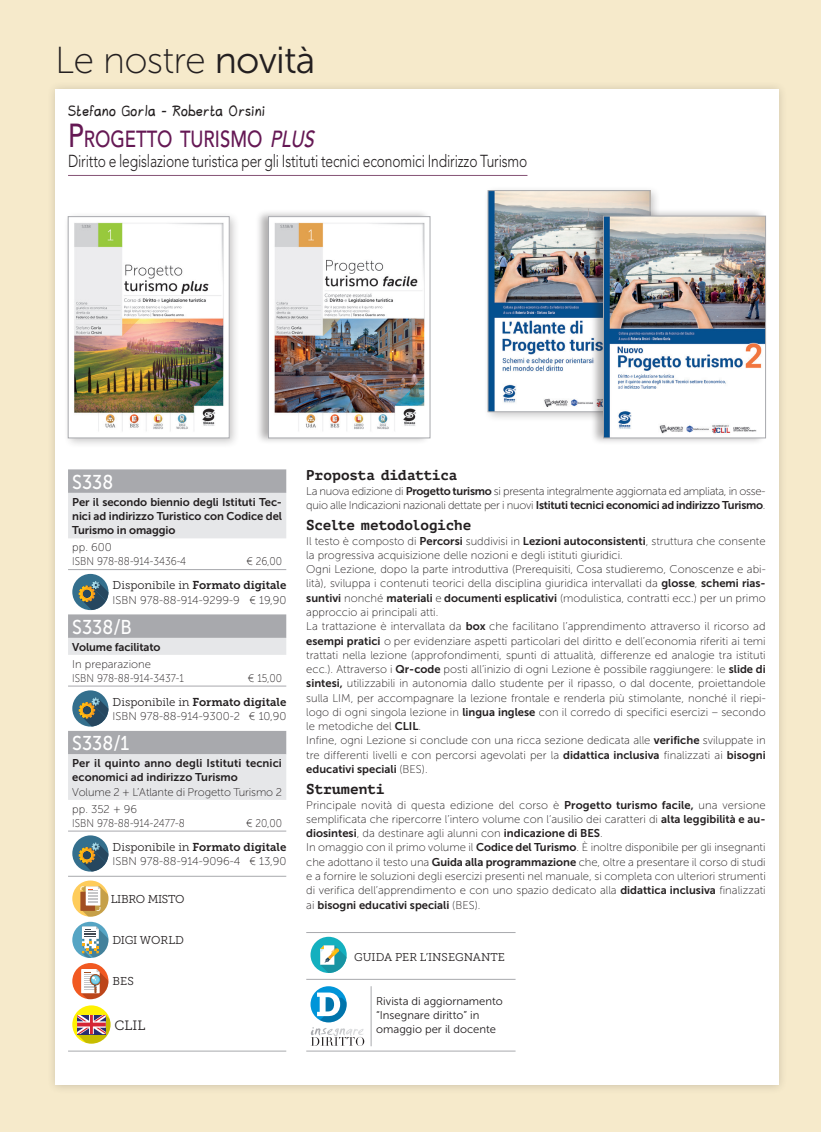
<style>
.page{position:relative;width:821px;height:1132px;background:#fff}
.page>*{position:absolute;margin:0;border:0;box-sizing:border-box;transform-origin:0 0}
.t1{font:37.5px "Museo Sans 100";letter-spacing:-.02em;color:#231f20}
.t2{font:500 23.1px "Avenir LT Std";color:#651854;scale:.8 1}
.t3{font:19.95px "Museo Sans 500";color:#fff;scale:.9 1}
.t4{font:300 17.25px "Avenir LT Std";letter-spacing:-.01em;color:#231f20;scale:.8 1}
.t5{font:700 14.25px "PT Mono";color:#231f20}
.t6{font:14.25px "Lavi";letter-spacing:.05em;color:#231f20;scale:.9 1}
.t7{font:13.5px "Museo Slab 300";color:#231f20}
.t8{font:11.4px "Museo Slab 700";color:#231f20}
.t9{font:11.4px "Museo Slab 300";letter-spacing:-.03em;color:#231f20}
.t10{font:11.4px "Museo Slab 300";color:#231f20}
.t11{font:11.25px/14.2px "Museo Sans 100";color:#231f20}
.t12{font:11.25px/14.2px "Museo Sans 700";color:#231f20;text-align:justify}
.t13{font:11.25px/14.2px "Museo Sans 100";letter-spacing:-.025em;color:#231f20}
.t14{font:11.25px/14.2px "Museo Sans 300";color:#231f20}
.t15{font:11.25px "Museo Sans 100";color:#231f20;scale:.9 1}
.t16{font:11.25px "Museo Slab 300";color:#231f20}
.s1{font-family:"Museo Sans 300"}
.s2{font-size:33px}
.s3{font-style:italic}
.s4{font-family:"Museo Slab 300"}
.s5{font-family:"Museo Sans 700"}
.s6{font-family:"Museo Sans 100"}
</style>
<div class="page">
<div style="left:0;top:0;width:820px;height:1131px;background:#f6eacb"></div>
<div style="left:46px;top:80px;width:741px;height:1013px;background:#231f20;opacity:.2"></div>
<div style="left:55px;top:89px;width:723px;height:995px;background:#fff"></div>
<hr style="left:68px;top:175px;width:459px;height:1px;background:#855376">
<div style="left:68px;top:469px;width:218px;height:23px;background:#a8a9ad"></div>
<svg style="left:68px;top:492px;width:218px;height:307px"></svg>
<hr style="left:68px;top:1050px;width:218px;height:1px;background:#a8a9ad">
<hr style="left:68px;top:875px;width:218px;height:1px;background:#a8a9ad">
<hr style="left:68px;top:569px;width:218px;height:1px;background:#a8a9ad">
<hr style="left:68px;top:685px;width:218px;height:1px;background:#a8a9ad">
<hr style="left:68px;top:830px;width:218px;height:1px;background:#a8a9ad">
<svg style="left:72px;top:573px;width:36px;height:37px"></svg>
<svg style="left:79px;top:581px;width:29px;height:29px"></svg>
<div style="left:72px;top:690px;width:36px;height:36px;background:#346f8d;border-radius:50%"></div>
<svg style="left:79px;top:697px;width:29px;height:29px"></svg>
<div style="left:72px;top:835px;width:36px;height:36px;background:#346f8d;border-radius:50%"></div>
<svg style="left:79px;top:842px;width:29px;height:29px"></svg>
<div style="left:72px;top:880px;width:36px;height:36px;background:#fecc5b;border-radius:50%"></div>
<svg style="left:80px;top:886px;width:28px;height:30px"></svg>
<div style="left:72px;top:921px;width:36px;height:36px;background:#56a5c4;border-radius:50%"></div>
<svg style="left:82px;top:926px;width:26px;height:31px"></svg>
<svg style="left:72px;top:962px;width:36px;height:36px"></svg>
<svg style="left:81px;top:968px;width:27px;height:30px"></svg>
<div style="left:72px;top:1005px;width:39px;height:38px;background:#fff101;border-radius:50%"></div>
<svg style="left:77px;top:1014px;width:34px;height:29px"></svg>
<div style="left:63px;top:211px;width:178px;height:238px;background:#231f20;opacity:.25"></div>
<img style="left:70px;top:218px;width:157px;height:218px">
<div style="left:68px;top:216px;width:161px;height:222px;border:1px solid #a8a9ad"></div>
<div style="left:483px;top:185px;width:178px;height:238px;background:#231f20;opacity:.25"></div>
<img style="left:490px;top:192px;width:158px;height:218px">
<div style="left:488px;top:190px;width:162px;height:222px;border:1px solid #a8a9ad"></div>
<div style="left:255px;top:209px;width:176px;height:235px;background:#231f20;opacity:.35"></div>
<img style="left:270px;top:218px;width:158px;height:218px">
<div style="left:268px;top:216px;width:162px;height:222px;border:1px solid #a8a9ad"></div>
<div style="left:590px;top:208px;width:176px;height:236px;background:#231f20;opacity:.35"></div>
<img style="left:605px;top:218px;width:158px;height:218px">
<div style="left:603px;top:216px;width:162px;height:222px;border:1px solid #a8a9ad"></div>
<hr style="left:306px;top:978px;width:209px;height:1px;background:#a8a9ad">
<hr style="left:306px;top:1050px;width:209px;height:1px;background:#a8a9ad">
<hr style="left:306px;top:931px;width:209px;height:1px;background:#a8a9ad">
<div style="left:310px;top:936px;width:37px;height:36px;background:#14b0bf;border-radius:50%"></div>
<svg style="left:320px;top:944px;width:26px;height:28px"></svg>
<svg style="left:310px;top:985px;width:37px;height:37px"></svg>
<svg style="left:311px;top:992px;width:53px;height:53px"></svg>
<hr style="left:371px;top:985px;width:1px;height:60px;background:#a8a9ad">
<h1 class="t1" style="left:55px;top:40px;width:262px">Le nostre <span class="s1">novità</span></h1>
<p class="t6" style="left:68px;top:100px;width:220px">Stefano Gorla - Roberta Orsini</p>
<h2 class="t2" style="left:68px;top:126px;width:315px"><span class="s2">P</span>ROGETTO TURISMO <span class="s3">plus</span></h2>
<h3 class="t4" style="left:68px;top:150px;width:576px">Diritto e legislazione turistica per gli Istituti tecnici economici Indirizzo Turismo</h3>
<h3 class="t3" style="left:72px;top:470px;width:47px">S338</h3>
<p class="t12" style="left:72px;top:494px;width:211px">Per il secondo biennio degli Istituti Tec&shy;nici ad indirizzo Turistico con Codice del Turismo in omaggio</p>
<p class="t11" style="left:72px;top:540px;width:115px">pp. 600<br>ISBN 978-88-914-3436-4</p>
<p class="t11" style="left:246px;top:554px;width:37px">€ 26,00</p>
<p class="t8" style="left:113px;top:578px;width:175px"><span class="s4">Disponibile in</span> Formato digitale</p>
<p class="t11" style="left:113px;top:592px;width:175px">ISBN 978-88-914-9299-9 € 19,90</p>
<h3 class="t3" style="left:72px;top:615px;width:68px">S338/B</h3>
<p class="t12" style="left:72px;top:639px;width:90px">Volume facilitato</p>
<p class="t11" style="left:72px;top:656px;width:113px">In preparazione<br>ISBN 978-88-914-3437-1</p>
<p class="t11" style="left:248px;top:670px;width:36px">€ 15,00</p>
<p class="t8" style="left:113px;top:695px;width:175px"><span class="s4">Disponibile in</span> Formato digitale</p>
<p class="t11" style="left:113px;top:709px;width:175px">ISBN 978-88-914-9300-2 € 10,90</p>
<h3 class="t3" style="left:72px;top:732px;width:65px">S338/1</h3>
<p class="t12" style="left:72px;top:755px;width:211px">Per il quinto anno degli Istituti tecnici economici ad indirizzo Turismo</p>
<p class="t11" style="left:72px;top:783px;width:211px;line-height:17px">Volume 2 + L’Atlante di Progetto Turismo 2 pp. 352 + 96</p>
<p class="t15" style="left:72px;top:816px;width:126px">ISBN 978-88-914-2477-8</p>
<p class="t11" style="left:246px;top:815px;width:37px">€ 20,00</p>
<p class="t8" style="left:113px;top:840px;width:175px"><span class="s4">Disponibile in</span> Formato digitale</p>
<p class="t11" style="left:113px;top:853px;width:175px">ISBN 978-88-914-9096-4 € 13,90</p>
<p class="t9" style="left:111px;top:892px;width:75px">LIBRO MISTO</p>
<p class="t10" style="left:112px;top:933px;width:73px">DIGI WORLD</p>
<p class="t9" style="left:113px;top:974px;width:23px">BES</p>
<p class="t7" style="left:114px;top:1017px;width:32px">CLIL</p>
<p class="t5" style="left:306px;top:467px;width:153px">Proposta didattica</p>
<p class="t13" style="left:306px;top:483px;width:461px">La nuova edizione di <span class="s5">Progetto turismo</span> si presenta integralmente aggiornata ed ampliata, in osse&shy;quio alle Indicazioni nazionali dettate per i nuovi <span class="s5">Istituti tecnici economici ad indirizzo Turismo</span>.</p>
<p class="t5" style="left:306px;top:517px;width:166px">Scelte metodologiche</p>
<p class="t11" style="left:306px;top:533px;width:461px">Il testo è composto di <span class="s5">Percorsi</span> suddivisi in <span class="s5">Lezioni autoconsistenti</span>, struttura che consente la progressiva acquisizione delle nozioni e degli istituti giuridici.<br>Ogni Lezione, dopo la parte introduttiva (Prerequisiti, Cosa studieremo, Conoscenze e abi&shy;lità), sviluppa i contenuti teorici della disciplina giuridica intervallati da <span class="s5">glosse</span>, <span class="s5">schemi rias&shy;suntivi</span> nonché <span class="s5">materiali</span> e <span class="s5">documenti esplicativi</span> (modulistica, contratti ecc.) per un primo approccio ai principali atti.<br>La trattazione è intervallata da <span class="s5">box</span> che facilitano l’apprendimento attraverso il ricorso ad <span class="s5">esempi pratici</span> o per evidenziare aspetti particolari del diritto e dell’economia riferiti ai temi trattati nella lezione (approfondimenti, spunti di attualità, differenze ed analogie tra istituti ecc.). Attraverso i <span class="s5">Qr-code</span> posti all’inizio di ogni Lezione è possibile raggiungere: le <span class="s5">slide di sintesi,</span> utilizzabili in autonomia dallo studente per il ripasso, o dal docente, proiettandole sulla LIM, per accompagnare la lezione frontale e renderla più stimolante, nonché il riepi&shy;logo di ogni singola lezione in <span class="s5">lingua inglese</span> con il corredo di specifici esercizi – secondo le metodiche del <span class="s5">CLIL</span>.<br>Infine, ogni Lezione si conclude con una ricca sezione dedicata alle <span class="s5">verifiche</span> sviluppate in tre differenti livelli e con percorsi agevolati per la <span class="s5">didattica inclusiva</span> finalizzati ai <span class="s5">bisogni</span></p>
<p class="t12" style="left:306px;top:761px;width:123px">educativi speciali <span class="s6">(BES).</span></p>
<p class="t5" style="left:306px;top:780px;width:80px">Strumenti</p>
<p class="t11" style="left:306px;top:797px;width:461px">Principale novità di questa edizione del corso è <span class="s5">Progetto turismo facile,</span> una versione semplificata che ripercorre l’intero volume con l‘ausilio dei caratteri di <span class="s5">alta leggibilità e au-</span></p>
<p class="t12" style="left:306px;top:825px;width:298px">diosintesi<span class="s6">, da destinare agli alunni con</span> indicazione di BES<span class="s6">.</span></p>
<p class="t11" style="left:306px;top:840px;width:461px;text-align:justify">In omaggio con il primo volume il <span class="s5">Codice del Turismo</span>. È inoltre disponibile per gli insegnanti che adottano il testo una <span class="s5">Guida alla programmazione</span> che, oltre a presentare il corso di studi e a fornire le soluzioni degli esercizi presenti nel manuale, si completa con ulteriori strumenti di verifica dell’apprendimento e con uno spazio dedicato alla <span class="s5">didattica inclusiva</span> finalizzati</p>
<p class="t12" style="left:306px;top:897px;width:176px"><span class="s6">ai</span> bisogni educativi speciali <span class="s6">(BES).</span></p>
<p class="t16" style="left:354px;top:950px;width:152px">GUIDA PER L’INSEGNANTE</p>
<p class="t14" style="left:376px;top:993px;width:128px">Rivista di aggiornamento “Insegnare diritto” in omaggio per il docente</p>
</div>
